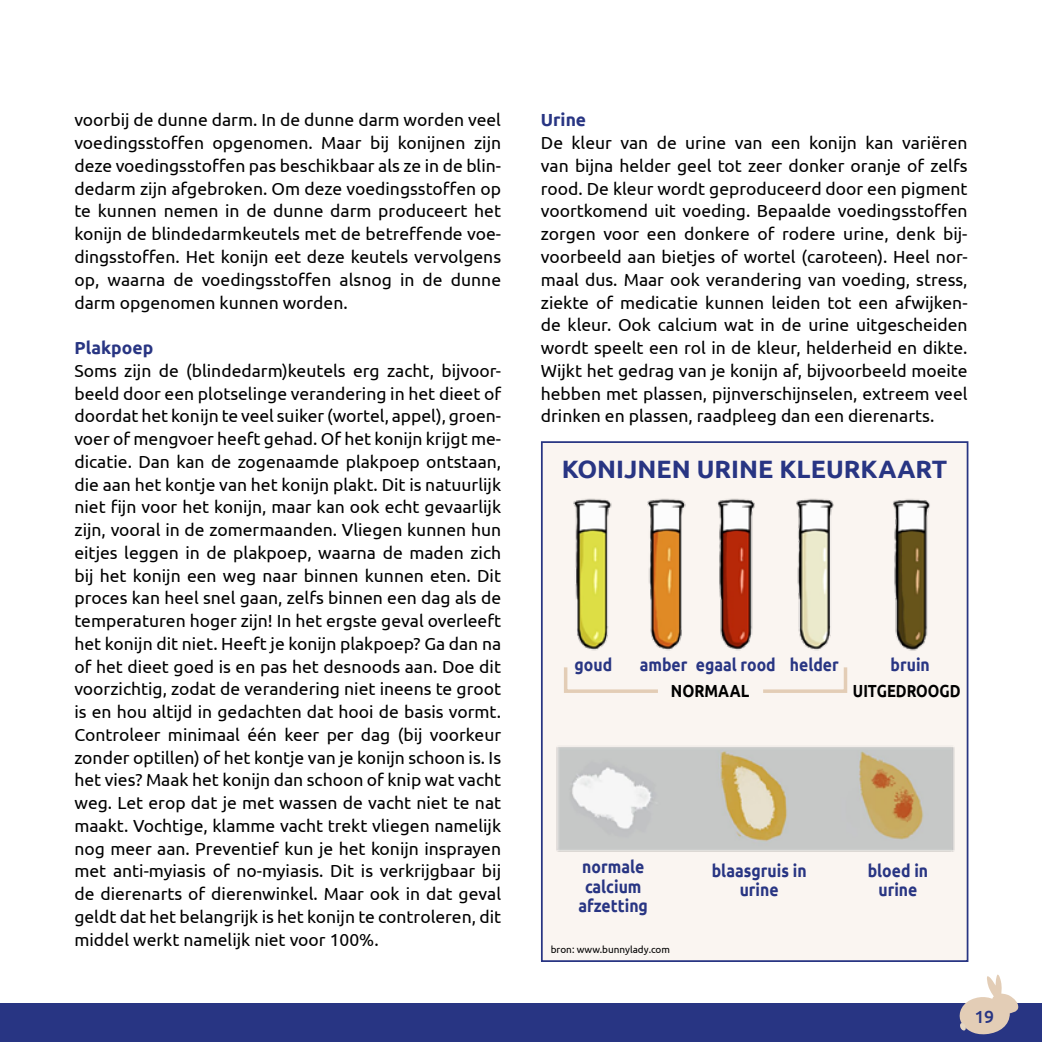
<style>
.page{position:relative;width:1042px;height:1042px;background:#fff}
.page>*{position:absolute;margin:0;border:0;box-sizing:border-box;transform-origin:0 0}
.t1{font:700 25.2px "Ubuntu";color:#283583}
.t2{font:17.5px/22.8px "Ubuntu";color:#000;text-align:justify}
.t3{font:700 17.5px/19.2px "Ubuntu";color:#283583;text-align:center;scale:.9 1}
.t4{font:700 17.5px "Ubuntu";color:#283583}
.t5{font:700 17.5px "Ubuntu";color:#000;scale:.84 1}
.t6{font:700 17.5px "Ubuntu";color:#000;scale:.87 1}
.t7{font:500 17.5px "Ubuntu";color:#283583}
.t8{font:9.97px "Ubuntu";color:#000}
</style>
<div class="page">
<div style="left:0;top:1003px;width:1042px;height:39px;background:#283583"></div>
<svg style="left:959px;top:974px;width:59px;height:61px"></svg>
<div style="left:541px;top:441px;width:427px;height:521px;background:#faf5f1;border:2px solid #283583"></div>
<img style="left:573px;top:498px;width:357px;height:153px">
<img style="left:556px;top:747px;width:399px;height:104px">
<svg style="left:564px;top:667px;width:94px;height:26px"></svg>
<svg style="left:763px;top:667px;width:85px;height:26px"></svg>
<p class="t2" style="left:74px;top:108px;width:428px">voorbij de dunne darm. In de dunne darm worden veel voedingsstoffen opgenomen. Maar bij konijnen zijn deze voedingsstoffen pas beschikbaar als ze in de blin&shy;dedarm zijn afgebroken. Om deze voedingsstoffen op te kunnen nemen in de dunne darm produceert het konijn de blindedarmkeutels met de betreffende voe&shy;dingsstoffen. Het konijn eet deze keutels vervolgens op, waarna de voedingsstoffen alsnog in de dunne darm opgenomen kunnen worden.</p>
<p class="t4" style="left:74px;top:337px;width:80px">Plakpoep</p>
<p class="t2" style="left:74px;top:359px;width:428px">Soms zijn de (blindedarm)keutels erg zacht, bijvoor&shy;beeld door een plotselinge verandering in het dieet of doordat het konijn te veel suiker (wortel, appel), groen&shy;voer of mengvoer heeft gehad. Of het konijn krijgt me&shy;dicatie. Dan kan de zogenaamde plakpoep ontstaan, die aan het kontje van het konijn plakt. Dit is natuurlijk niet fijn voor het konijn, maar kan ook echt gevaarlijk zijn, vooral in de zomermaanden. Vliegen kunnen hun eitjes leggen in de plakpoep, waarna de maden zich bij het konijn een weg naar binnen kunnen eten. Dit proces kan heel snel gaan, zelfs binnen een dag als de temperaturen hoger zijn! In het ergste geval overleeft het konijn dit niet. Heeft je konijn plakpoep? Ga dan na of het dieet goed is en pas het desnoods aan. Doe dit voorzichtig, zodat de verandering niet ineens te groot is en hou altijd in gedachten dat hooi de basis vormt.<br>Controleer minimaal één keer per dag (bij voorkeur zonder optillen) of het kontje van je konijn schoon is. Is het vies? Maak het konijn dan schoon of knip wat vacht weg. Let erop dat je met wassen de vacht niet te nat maakt. Vochtige, klamme vacht trekt vliegen namelijk nog meer aan. Preventief kun je het konijn insprayen met anti-myiasis of no-myiasis. Dit is verkrijgbaar bij de dierenarts of dierenwinkel. Maar ook in dat geval geldt dat het belangrijk is het konijn te controleren, dit middel werkt namelijk niet voor 100%.</p>
<p class="t4" style="left:541px;top:110px;width:47px">Urine</p>
<p class="t2" style="left:541px;top:131px;width:428px">De kleur van de urine van een konijn kan variëren van bijna helder geel tot zeer donker oranje of zelfs rood. De kleur wordt geproduceerd door een pigment voortkomend uit voeding. Bepaalde voedingsstoffen zorgen voor een donkere of rodere urine, denk bij&shy;voorbeeld aan bietjes of wortel (caroteen). Heel nor&shy;maal dus. Maar ook verandering van voeding, stress, ziekte of medicatie kunnen leiden tot een afwijken&shy;de kleur. Ook calcium wat in de urine uitgescheiden wordt speelt een rol in de kleur, helderheid en dikte.<br>Wijkt het gedrag van je konijn af, bijvoorbeeld moeite hebben met plassen, pijnverschijnselen, extreem veel drinken en plassen, raadpleeg dan een dierenarts.</p>
<h1 class="t1" style="left:562px;top:454px;width:387px">KONIJNEN URINE KLEURKAART</h1>
<p class="t3" style="left:574px;top:655px;width:43px">goud</p>
<p class="t3" style="left:640px;top:655px;width:222px">amber egaal rood helder</p>
<p class="t3" style="left:890px;top:655px;width:45px">bruin</p>
<p class="t6" style="left:671px;top:680px;width:92px">NORMAAL</p>
<p class="t5" style="left:853px;top:680px;width:130px">UITGEDROOGD</p>
<p class="t3" style="left:578px;top:857px;width:79px">normale calcium afzetting</p>
<p class="t3" style="left:712px;top:861px;width:107px">blaasgruis in urine</p>
<p class="t3" style="left:868px;top:861px;width:69px">bloed in urine</p>
<p class="t8" style="left:551px;top:943px;width:121px">bron: www.bunnylady.com</p>
<p class="t7" style="left:974px;top:1005px;width:21px">19</p>
</div>
